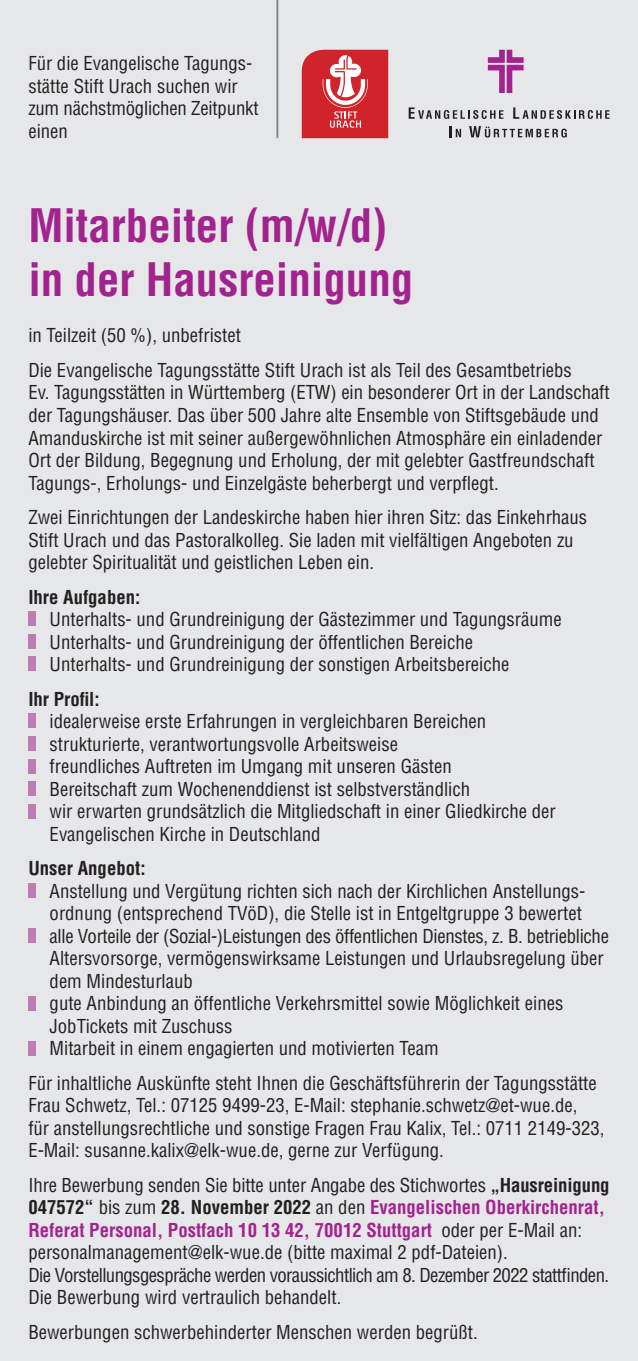
<style>
.page{position:relative;width:638px;height:1361px;background:#e6e7e9}
.page>*{position:absolute;margin:0;border:0;box-sizing:border-box;transform-origin:0 0}
.t1{font:700 condensed 45px/54px "Helvetica";color:#a2238e}
.t2{font:condensed 18.75px/22.5px "Helvetica";color:#231f20}
.t3{font:700 condensed 18.75px "Helvetica";color:#231f20}
.s1{font-weight:700}
.s2{font-weight:700;color:#a2238e}
</style>
<div class="page">
<div style="left:28px;top:612px;width:8px;height:14px;background:#bf7bb4"></div>
<div style="left:28px;top:634px;width:8px;height:14px;background:#bf7bb4"></div>
<div style="left:28px;top:657px;width:8px;height:14px;background:#bf7bb4"></div>
<div style="left:28px;top:714px;width:8px;height:14px;background:#bf7bb4"></div>
<div style="left:28px;top:736px;width:8px;height:14px;background:#bf7bb4"></div>
<div style="left:28px;top:759px;width:8px;height:14px;background:#bf7bb4"></div>
<div style="left:28px;top:781px;width:8px;height:14px;background:#bf7bb4"></div>
<div style="left:28px;top:804px;width:8px;height:14px;background:#bf7bb4"></div>
<div style="left:28px;top:883px;width:8px;height:14px;background:#bf7bb4"></div>
<div style="left:28px;top:928px;width:8px;height:14px;background:#bf7bb4"></div>
<div style="left:28px;top:996px;width:8px;height:14px;background:#bf7bb4"></div>
<div style="left:28px;top:1041px;width:8px;height:14px;background:#bf7bb4"></div>
<hr style="left:276px;top:0;width:2px;height:138px;background:#808285">
<svg style="left:488px;top:50px;width:35px;height:43px"></svg>
<svg style="left:449px;top:126px;width:12px;height:11px"></svg>
<svg style="left:469px;top:126px;width:98px;height:12px"></svg>
<svg style="left:409px;top:107px;width:94px;height:12px"></svg>
<svg style="left:513px;top:107px;width:96px;height:12px"></svg>
<svg style="left:302px;top:50px;width:86px;height:88px"></svg>
<p class="t2" style="left:28px;top:52px;width:232px">Für die Evangelische Tagungs&shy;stätte Stift Urach suchen wir zum nächstmöglichen Zeitpunkt einen</p>
<h1 class="t1" style="left:28px;top:198px;width:386px">Mitarbeiter (m/w/d) in der Hausreinigung</h1>
<p class="t2" style="left:28px;top:318px;width:545px;line-height:34.5px">in Teilzeit (50 %), unbefristet<br>Die Evangelische Tagungsstätte Stift Urach ist als Teil des Gesamtbetriebs</p>
<p class="t2" style="left:28px;top:381px;width:583px">Ev. Tagungsstätten in Württemberg (ETW) ein besonderer Ort in der Landschaft der Tagungshäuser. Das über 500 Jahre alte Ensemble von Stiftsgebäude und Amanduskirche ist mit seiner außergewöhnlichen Atmosphäre ein einladender Ort der Bildung, Begegnung und Erholung, der mit gelebter Gastfreundschaft Tagungs-, Erholungs- und Einzelgäste beherbergt und verpflegt.</p>
<p class="t2" style="left:28px;top:505px;width:560px">Zwei Einrichtungen der Landeskirche haben hier ihren Sitz: das Einkehrhaus<br>Stift Urach und das Pastoralkolleg. Sie laden mit vielfältigen Angeboten zu gelebter Spiritualität und geistlichen Leben ein.</p>
<p class="t3" style="left:28px;top:585px;width:113px">Ihre Aufgaben:</p>
<p class="t2" style="left:50px;top:607px;width:514px">Unterhalts- und Grundreinigung der Gästezimmer und Tagungsräume<br>Unterhalts- und Grundreinigung der öffentlichen Bereiche<br>Unterhalts- und Grundreinigung der sonstigen Arbeitsbereiche</p>
<p class="t3" style="left:28px;top:687px;width:73px">Ihr Profil:</p>
<p class="t2" style="left:50px;top:709px;width:508px">idealerweise erste Erfahrungen in vergleichbaren Bereichen strukturierte, verantwortungsvolle Arbeitsweise<br>freundliches Auftreten im Umgang mit unseren Gästen<br>Bereitschaft zum Wochenenddienst ist selbstverständlich<br>wir erwarten grundsätzlich die Mitgliedschaft in einer Gliedkirche der Evangelischen Kirche in Deutschland</p>
<p class="t3" style="left:28px;top:857px;width:119px">Unser Angebot:</p>
<p class="t2" style="left:50px;top:879px;width:561px">Anstellung und Vergütung richten sich nach der Kirchlichen Anstellungs&shy;ordnung (entsprechend TVöD), die Stelle ist in Entgeltgruppe 3 bewertet alle Vorteile der (Sozial-)Leistungen des öffentlichen Dienstes, z. B. betriebliche Altersvorsorge, vermögenswirksame Leistungen und Urlaubsregelung über dem Mindesturlaub<br>gute Anbindung an öffentliche Verkehrsmittel sowie Möglichkeit eines JobTickets mit Zuschuss<br>Mitarbeit in einem engagierten und motivierten Team</p>
<p class="t2" style="left:28px;top:1071px;width:578px">Für inhaltliche Auskünfte steht Ihnen die Geschäftsführerin der Tagungsstätte Frau Schwetz, Tel.: 07125 9499-23, E-Mail: stephanie.schwetz@et-wue.de,<br>für anstellungsrechtliche und sonstige Fragen Frau Kalix, Tel.: 0711 2149-323, E-Mail: susanne.kalix@elk-wue.de, gerne zur Verfügung.</p>
<p class="t2" style="left:28px;top:1173px;width:583px">Ihre Bewerbung senden Sie bitte unter Angabe des Stichwortes <span class="s1">„Hausreinigung 047572“</span> bis zum <span class="s1">28. November 2022</span> an den <span class="s2">Evangelischen Oberkirchenrat, Referat Personal, Postfach 10 13 42, 70012 Stuttgart</span> oder per E-Mail an: personalmanagement@elk-wue.de (bitte maximal 2 pdf-Dateien).<br>Die Vorstellungsgespräche werden voraussichtlich am 8. Dezember 2022 stattfinden.<br>Die Bewerbung wird vertraulich behandelt.</p>
<p class="t2" style="left:28px;top:1320px;width:451px">Bewerbungen schwerbehinderter Menschen werden begrüßt.</p>
</div>
